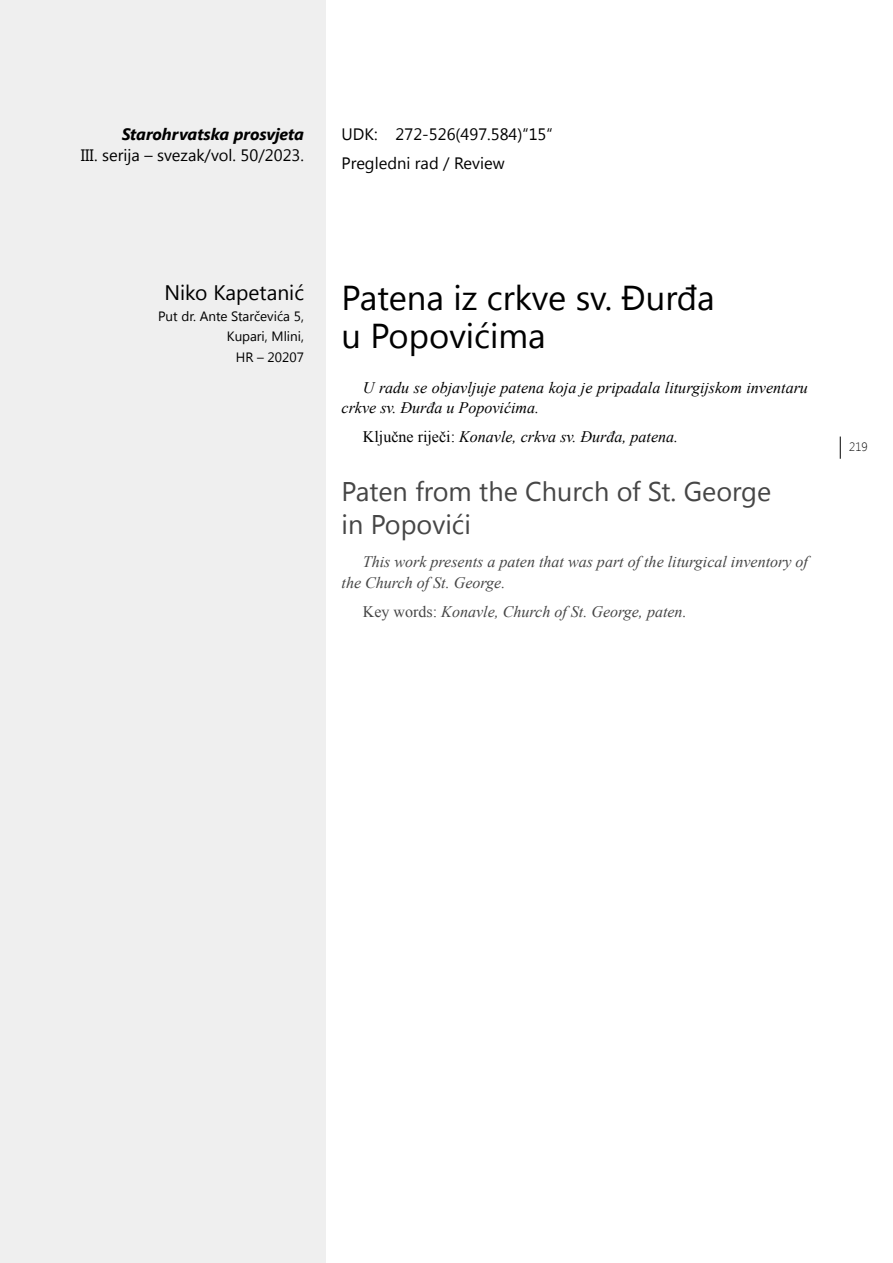
<style>
.page{position:relative;width:893px;height:1263px;background:#fff}
.page>*{position:absolute;margin:0;border:0;box-sizing:border-box;transform-origin:0 0}
.t1{font:34.5px/37.5px "Segoe UI";color:#000}
.t2{font:27px/33px "Segoe UI";color:#464646}
.t3{font:21px "Segoe UI";color:#000}
.t4{font:16.5px/29.5px "Segoe UI";color:#000}
.t5{font:italic 700 16.5px "Segoe UI";color:#000}
.t6{font:italic 16.05px/20.5px "Times New Roman";color:#000}
.t7{font:italic 16.05px/20.5px "Times New Roman";color:#464646}
.t8{font:13.5px/20.5px "Segoe UI";color:#000;text-align:right}
.t9{font:300 12px "Segoe UI";color:#000}
.s1{font-style:normal}
</style>
<div class="page">
<svg style="left:840px;top:436px;width:1px;height:23px"></svg>
<div style="left:0;top:0;width:326px;height:1263px;background:#efefef"></div>
<p class="t5" style="left:122px;top:122px;width:184px">Starohrvatska prosvjeta</p>
<p class="t4" style="left:81px;top:139px;width:225px">III. serija – svezak/vol. 50/2023.</p>
<p class="t4" style="left:342px;top:118px;width:213px">UDK: 272-526(497.584)“15“<br>Pregledni rad / Review</p>
<h3 class="t3" style="left:164px;top:278px;width:141px">Niko Kapetanić</h3>
<p class="t8" style="left:158px;top:305px;width:147px">Put dr. Ante Starčevića 5,<br>Kupari, Mlini,<br>HR – 20207</p>
<h1 class="t1" style="left:342px;top:277px;width:375px">Patena iz crkve sv. Đurđa u Popovićima</h1>
<p class="t6" style="left:342px;top:377px;width:468px;text-indent:21px">U radu se objavljuje patena koja je pripadala liturgijskom inventaru crkve sv. Đurđa u Popovićima.</p>
<p class="t6" style="left:363px;top:426px;width:317px"><span class="s1">Ključne riječi:</span> Konavle, crkva sv. Đurđa, patena.</p>
<h2 class="t2" style="left:342px;top:474px;width:431px">Paten from the Church of St. George in Popovići</h2>
<p class="t7" style="left:342px;top:551px;width:468px;text-indent:21px">This work presents a paten that was part of the liturgical inventory of the Church of St. George.</p>
<p class="t7" style="left:363px;top:601px;width:325px"><span class="s1">Key words:</span> Konavle, Church of St. George, paten.</p>
<p class="t9" style="left:849px;top:439px;width:20px">219</p>
</div>
